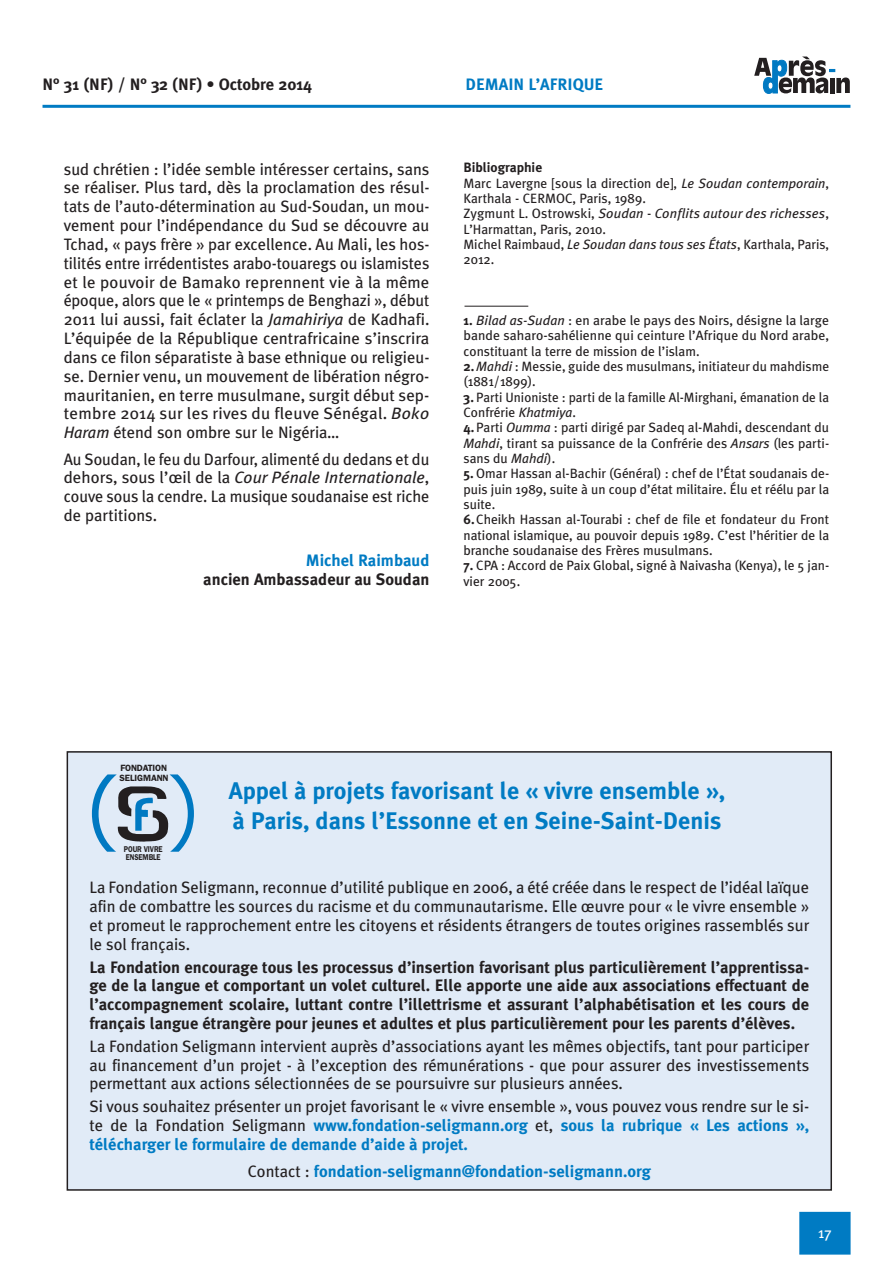
<style>
.page{position:relative;width:893px;height:1263px;background:#fff}
.page>*{position:absolute;margin:0;border:0;box-sizing:border-box;transform-origin:0 0}
.t1{font:700 24px/30px "Meta Plus";color:#007bc3}
.t2{font:16.5px/18.9px "Meta Plus";color:#231f20;text-align:justify}
.t3{font:700 16.5px/18.8px "Meta Plus";color:#231f20;text-align:justify}
.t4{font:700 16.5px "Meta Plus";color:#007bc3}
.t5{font:15px "Meta Plus";color:#fff}
.t6{font:13.5px/15.3px "Meta Plus";color:#231f20}
.t7{font:600 9.15px/9.1px "Franklin Gothic";letter-spacing:-.015em;color:#231f20}
.t8{font:600 8.4px/7.6px "Franklin Gothic";letter-spacing:-.015em;color:#231f20;scale:.83 1}
.s1{font-style:italic}
.s2{font-weight:700}
.s3{font-weight:700;color:#007bc3}
.s4{font-weight:400;color:#231f20}
</style>
<div class="page">
<svg style="left:754px;top:57px;width:96px;height:37px"></svg>
<hr style="left:43px;top:105px;width:807px;height:3px;background:#007bc3">
<div style="left:800px;top:1213px;width:50px;height:41px;background:#007bc3"></div>
<div style="left:799px;top:1212px;width:51px;height:42px;border:1px solid #007bc3"></div>
<hr style="left:464px;top:306px;width:64px;height:1px;background:#231f20">
<div style="left:67px;top:752px;width:764px;height:438px;background:#e1ebf7"></div>
<div style="left:67px;top:751px;width:765px;height:440px;border:2px solid #231f20"></div>
<svg style="left:92px;top:774px;width:102px;height:78px"></svg>
<p class="t3" style="left:43px;top:76px;width:271px">N° 31 (NF) / N° 32 (NF) • Octobre 2014</p>
<p class="t4" style="left:466px;top:78px;width:139px">DEMAIN L’AFRIQUE</p>
<p class="t2" style="left:64px;top:161px;width:367px">sud chrétien : l’idée semble intéresser certains, sans se réaliser. Plus tard, dès la proclamation des résul&shy;tats de l’auto-détermination au Sud-Soudan, un mou&shy;vement pour l’indépendance du Sud se découvre au Tchad, « pays frère » par excellence. Au Mali, les hos&shy;tilités entre irrédentistes arabo-touaregs ou islamistes et le pouvoir de Bamako reprennent vie à la même époque, alors que le « printemps de Benghazi », début 2011 lui aussi, fait éclater la <span class="s1">Jamahiriya</span> de Kadhafi.<br>L’équipée de la République centrafricaine s’inscrira dans ce filon séparatiste à base ethnique ou religieu&shy;se. Dernier venu, un mouvement de libération négro&shy;mauritanien, en terre musulmane, surgit début sep&shy;tembre 2014 sur les rives du fleuve Sénégal. <span class="s1">Boko Haram</span> étend son ombre sur le Nigéria…</p>
<p class="t2" style="left:64px;top:451px;width:367px">Au Soudan, le feu du Darfour, alimenté du dedans et du dehors, sous l’œil de la <span class="s1">Cour Pénale Internationale</span>, couve sous la cendre. La musique soudanaise est riche de partitions.</p>
<p class="t4" style="left:306px;top:554px;width:125px">Michel Raimbaud</p>
<p class="t3" style="left:203px;top:571px;width:228px">ancien Ambassadeur au Soudan</p>
<p class="t6" style="left:463px;top:161px;width:367px"><span class="s2">Bibliographie<br></span>Marc Lavergne [sous la direction de], <span class="s1">Le Soudan contemporain</span>, Karthala - CERMOC, Paris, 1989.<br>Zygmunt L. Ostrowski, <span class="s1">Soudan</span> - <span class="s1">Conflits autour des richesses</span>, L’Harmattan, Paris, 2010.<br>Michel Raimbaud, <span class="s1">Le Soudan dans tous ses États</span>, Karthala, Paris, 2012.</p>
<p class="t6" style="left:463px;top:314px;width:367px;text-align:justify"><span class="s2">1.</span> <span class="s1">Bilad as-Sudan</span> : en arabe le pays des Noirs, désigne la large bande saharo-sahélienne qui ceinture l’Afrique du Nord arabe, constituant la terre de mission de l’islam.</p>
<p class="t6" style="left:463px;top:360px;width:367px"><span class="s2">2.</span> <span class="s1">Mahdi</span> : Messie, guide des musulmans, initiateur du mahdisme (1881/1899).</p>
<p class="t6" style="left:463px;top:390px;width:367px"><span class="s2">3.</span> Parti Unioniste : parti de la famille Al-Mirghani, émanation de la Confrérie <span class="s1">Khatmiya</span>.<br><span class="s2">4.</span>Parti <span class="s1">Oumma</span> : parti dirigé par Sadeq al-Mahdi, descendant du <span class="s1">Mahdi</span>, tirant sa puissance de la Confrérie des <span class="s1">Ansars</span> (les parti&shy;sans du <span class="s1">Mahdi</span>).</p>
<p class="t6" style="left:463px;top:467px;width:367px"><span class="s2">5.</span> Omar Hassan al-Bachir (Général) : chef de l’État soudanais de&shy;puis juin 1989, suite à un coup d’état militaire. Élu et réélu par la suite.<br><span class="s2">6.</span>Cheikh Hassan al-Tourabi : chef de file et fondateur du Front national islamique, au pouvoir depuis 1989. C’est l’héritier de la branche soudanaise des Frères musulmans.</p>
<p class="t6" style="left:463px;top:559px;width:367px"><span class="s2">7.</span> CPA : Accord de Paix Global, signé à Naivasha (Kenya), le 5 jan&shy;vier 2005.</p>
<p class="t7" style="left:120px;top:764px;width:50px">FONDATION<br>SELIGMANN</p>
<p class="t8" style="left:124px;top:846px;width:48px">POUR VIVRE<br>ENSEMBLE</p>
<h1 class="t1" style="left:229px;top:778px;width:498px">Appel à projets favorisant le « vivre ensemble », à Paris, dans l’Essonne et en Seine-Saint-Denis</h1>
<p class="t2" style="left:89px;top:879px;width:721px">La Fondation Seligmann, reconnue d’utilité publique en 2006, a été créée dans le respect de l’idéal laïque afin de combattre les sources du racisme et du communautarisme. Elle œuvre pour « le vivre ensemble » et promeut le rapprochement entre les citoyens et résidents étrangers de toutes origines rassemblés sur le sol français.</p>
<p class="t3" style="left:89px;top:959px;width:721px">La Fondation encourage tous les processus d’insertion favorisant plus particulièrement l’apprentissa&shy;ge de la langue et comportant un volet culturel. Elle apporte une aide aux associations effectuant de l’accompagnement scolaire, luttant contre l’illettrisme et assurant l’alphabétisation et les cours de français langue étrangère pour jeunes et adultes et plus particulièrement pour les parents d’élèves.</p>
<p class="t2" style="left:89px;top:1038px;width:721px">La Fondation Seligmann intervient auprès d’associations ayant les mêmes objectifs, tant pour participer au financement d’un projet - à l’exception des rémunérations - que pour assurer des investissements permettant aux actions sélectionnées de se poursuivre sur plusieurs années.</p>
<p class="t2" style="left:89px;top:1098px;width:721px">Si vous souhaitez présenter un projet favorisant le « vivre ensemble », vous pouvez vous rendre sur le si&shy;te de la Fondation Seligmann <span class="s3">www.fondation-seligmann.org</span> et, <span class="s3">sous la rubrique « Les actions », télécharger le formulaire de demande d’aide à projet.</span></p>
<p class="t4" style="left:248px;top:1165px;width:404px"><span class="s4">Contact :</span> fondation-seligmann@fondation-seligmann.org</p>
<p class="t5" style="left:818px;top:1226px;width:15px">17</p>
</div>
